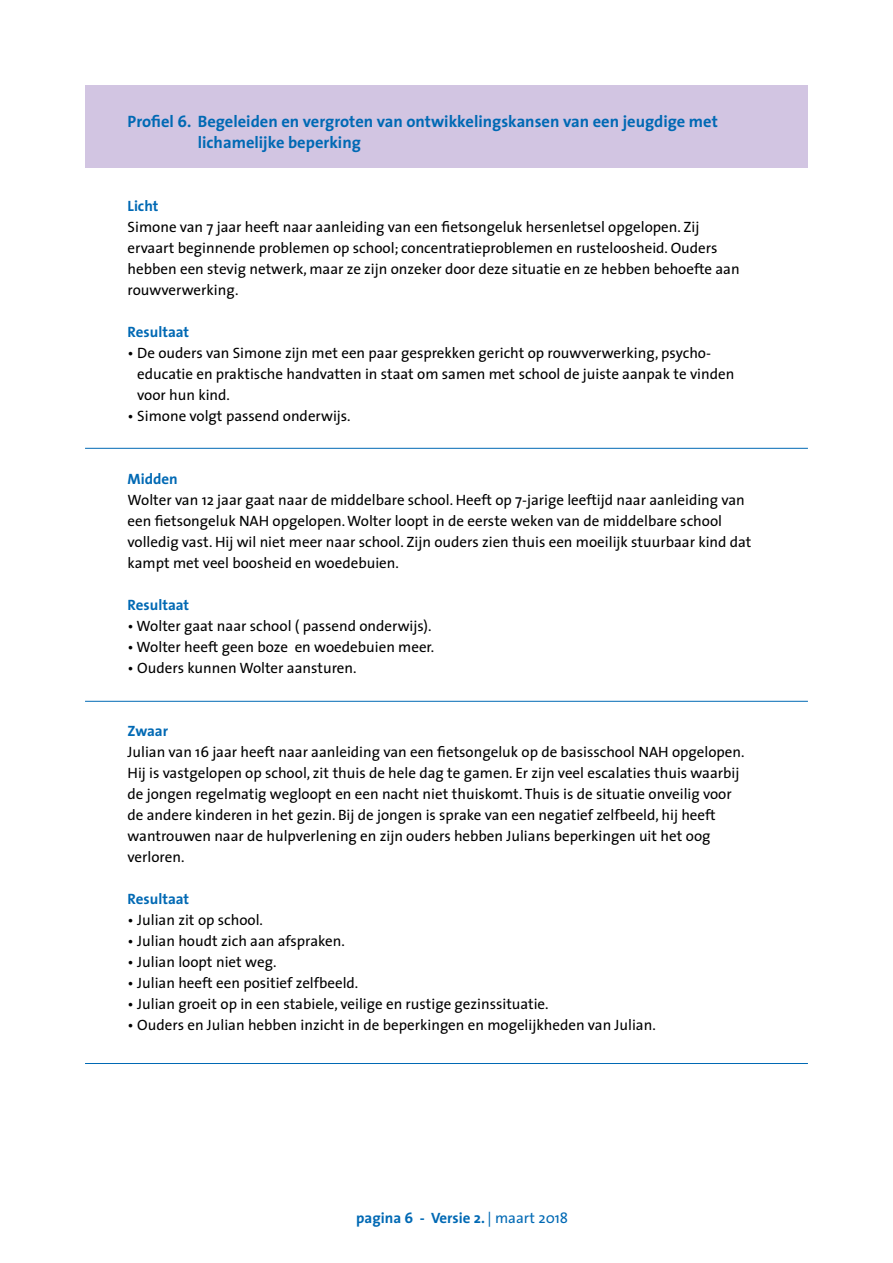
<style>
.page{position:relative;width:893px;height:1263px;background:#fff}
.page>*{position:absolute;margin:0;border:0;box-sizing:border-box;transform-origin:0 0}
.t1{font:700 16.5px/21px "The Sans";color:#0069b4}
.t2{font:15px/21px "The Sans";color:#000}
.t3{font:700 15px "The Sans";color:#0069b4}
.s1{font-weight:400}
</style>
<div class="page">
<div style="left:85px;top:85px;width:723px;height:82px;background:#d2c5e2"></div>
<hr style="left:85px;top:448px;width:723px;height:1px;background:#0069b4">
<hr style="left:85px;top:701px;width:723px;height:1px;background:#0069b4">
<hr style="left:85px;top:1063px;width:723px;height:1px;background:#0069b4">
<p class="t1" style="left:198px;top:111px;width:522px;text-indent:-70px">Profiel 6. Begeleiden en vergroten van ontwikkelingskansen van een jeugdige met lichamelijke beperking</p>
<p class="t3" style="left:128px;top:193px;width:32px">Licht</p>
<p class="t2" style="left:128px;top:216px;width:614px">Simone van 7 jaar heeft naar aanleiding van een fietsongeluk hersenletsel opgelopen. Zij ervaart beginnende problemen op school; concentratieproblemen en rusteloosheid. Ouders hebben een stevig netwerk, maar ze zijn onzeker door deze situatie en ze hebben behoefte aan rouwverwerking.</p>
<p class="t3" style="left:128px;top:319px;width:63px">Resultaat</p>
<p class="t2" style="left:137px;top:342px;width:599px;text-indent:-10px">• De ouders van Simone zijn met een paar gesprekken gericht op rouwverwerking, psycho&shy;educatie en praktische handvatten in staat om samen met school de juiste aanpak te vinden voor hun kind.</p>
<p class="t2" style="left:128px;top:405px;width:225px">• Simone volgt passend onderwijs.</p>
<p class="t3" style="left:128px;top:466px;width:52px">Midden</p>
<p class="t2" style="left:128px;top:489px;width:625px">Wolter van 12 jaar gaat naar de middelbare school. Heeft op 7-jarige leeftijd naar aanleiding van een fietsongeluk NAH opgelopen. Wolter loopt in de eerste weken van de middelbare school volledig vast. Hij wil niet meer naar school. Zijn ouders zien thuis een moeilijk stuurbaar kind dat kampt met veel boosheid en woedebuien.</p>
<p class="t3" style="left:128px;top:592px;width:63px">Resultaat</p>
<p class="t2" style="left:128px;top:615px;width:306px">• Wolter gaat naar school ( passend onderwijs).</p>
<p class="t2" style="left:128px;top:636px;width:308px">• Wolter heeft geen boze en woedebuien meer.</p>
<p class="t2" style="left:128px;top:657px;width:230px">• Ouders kunnen Wolter aansturen.</p>
<p class="t3" style="left:128px;top:718px;width:42px">Zwaar</p>
<p class="t2" style="left:128px;top:741px;width:619px">Julian van 16 jaar heeft naar aanleiding van een fietsongeluk op de basisschool NAH opgelopen.<br>Hij is vastgelopen op school, zit thuis de hele dag te gamen. Er zijn veel escalaties thuis waarbij de jongen regelmatig wegloopt en een nacht niet thuiskomt. Thuis is de situatie onveilig voor de andere kinderen in het gezin. Bij de jongen is sprake van een negatief zelfbeeld, hij heeft wantrouwen naar de hulpverlening en zijn ouders hebben Julians beperkingen uit het oog verloren.</p>
<p class="t3" style="left:128px;top:886px;width:63px">Resultaat</p>
<p class="t2" style="left:128px;top:909px;width:137px">• Julian zit op school.</p>
<p class="t2" style="left:128px;top:930px;width:219px">• Julian houdt zich aan afspraken.</p>
<p class="t2" style="left:128px;top:951px;width:151px">• Julian loopt niet weg.</p>
<p class="t2" style="left:128px;top:972px;width:232px">• Julian heeft een positief zelfbeeld.</p>
<p class="t2" style="left:128px;top:993px;width:423px">• Julian groeit op in een stabiele, veilige en rustige gezinssituatie.</p>
<p class="t2" style="left:128px;top:1014px;width:530px">• Ouders en Julian hebben inzicht in de beperkingen en mogelijkheden van Julian.</p>
<p class="t3" style="left:356px;top:1205px;width:214px">pagina 6 - Versie 2. <span class="s1">| maart 2018</span></p>
</div>
